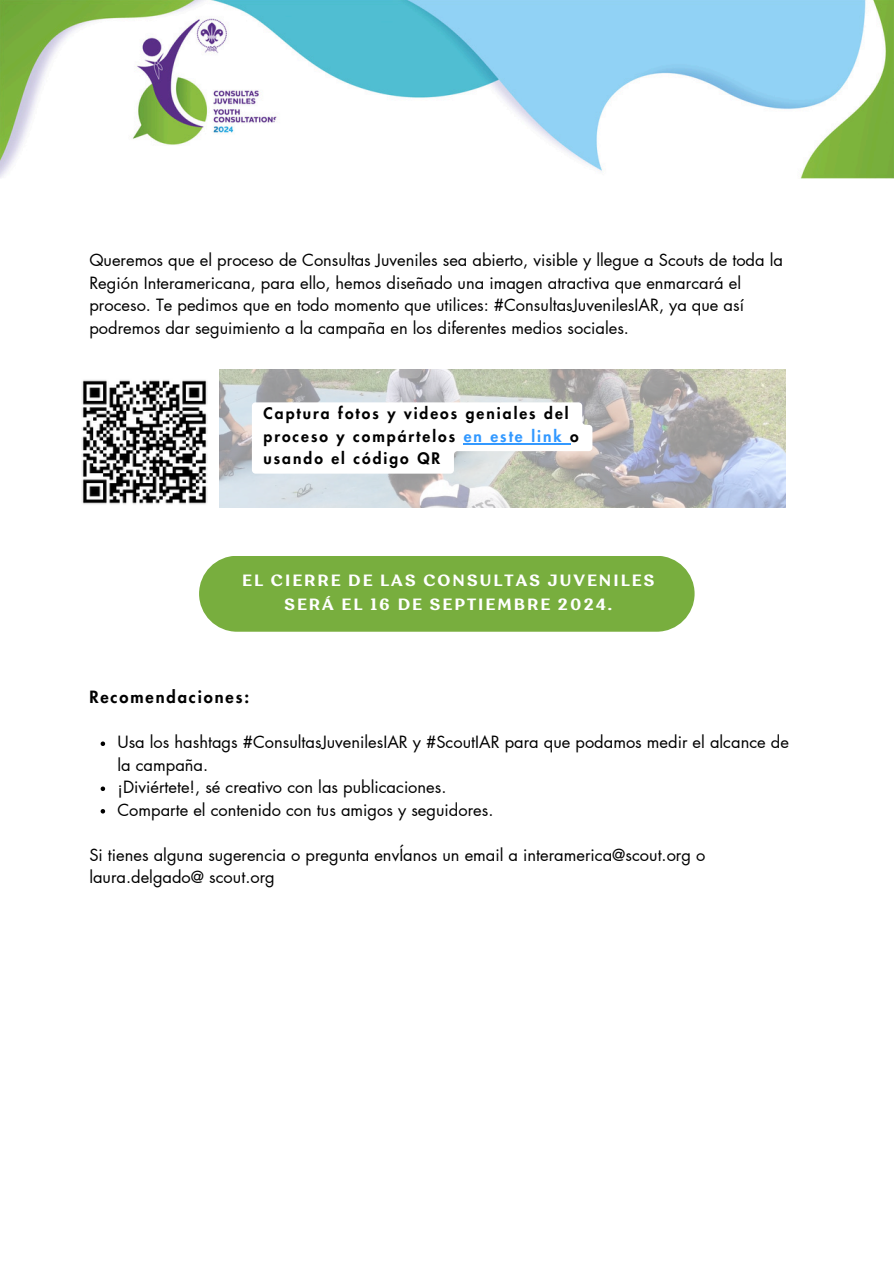
<style>
.page{position:relative;width:894px;height:1264px;background:#fff}
.page>*{position:absolute;margin:0;border:0;box-sizing:border-box;transform-origin:0 0}
.t1{font:16.5px/22.5px "Futura LT Pro";color:#000}
.t2{font:800 16.5px "Futura LT Pro";letter-spacing:.115em;color:#000}
.t3{font:700 16.35px/23.7px "Garbata";letter-spacing:.13em;color:#fff;text-align:center}
.t4{font:800 15.6px/22.5px "Futura LT Pro";letter-spacing:.13em;color:#000}
.s1{color:#39f}
</style>
<div class="page">
<img style="left:0;top:0;width:893px;height:179px">
<img style="left:219px;top:370px;width:566px;height:137px">
<div style="left:199px;top:555px;width:495px;height:76px;background:#78ae3e;border-radius:38px"></div>
<svg style="left:101px;top:741px;width:4px;height:5px"></svg>
<svg style="left:101px;top:786px;width:4px;height:5px"></svg>
<svg style="left:101px;top:809px;width:4px;height:4px"></svg>
<svg style="left:252px;top:402px;width:340px;height:71px"></svg>
<img style="left:82px;top:380px;width:125px;height:124px">
<p class="t1" style="left:89px;top:250px;width:695px">Queremos que el proceso de Consultas Juveniles sea abierto, visible y llegue a Scouts de toda la Región Interamericana, para ello, hemos diseñado una imagen atractiva que enmarcará el proceso. Te pedimos que en todo momento que utilices: #ConsultasJuvenilesIAR, ya que así podremos dar seguimiento a la campaña en los diferentes medios sociales.</p>
<p class="t4" style="left:263px;top:403px;width:317px">Captura fotos y videos geniales del proceso y compártelos <span class="s1">en este link</span> o usando el código QR</p>
<p class="t3" style="left:242px;top:570px;width:413px">EL CIERRE DE LAS CONSULTAS JUVENILES<br>SERÁ EL 16 DE SEPTIEMBRE 2024.</p>
<p class="t2" style="left:89px;top:689px;width:161px">Recomendaciones:</p>
<h2 class="t1" style="left:117px;top:731px;width:672px">Usa los hashtags #ConsultasJuvenilesIAR y #ScoutIAR para que podamos medir el alcance de la campaña.</h2>
<h1 class="t1" style="left:117px;top:776px;width:330px">¡Diviértete!, sé creativo con las publicaciones.</h1>
<h2 class="t1" style="left:117px;top:799px;width:377px">Comparte el contenido con tus amigos y seguidores.</h2>
<p class="t1" style="left:89px;top:844px;width:617px">Si tienes alguna sugerencia o pregunta envÍanos un email a interamerica@scout.org o laura.delgado@ scout.org</p>
</div>
